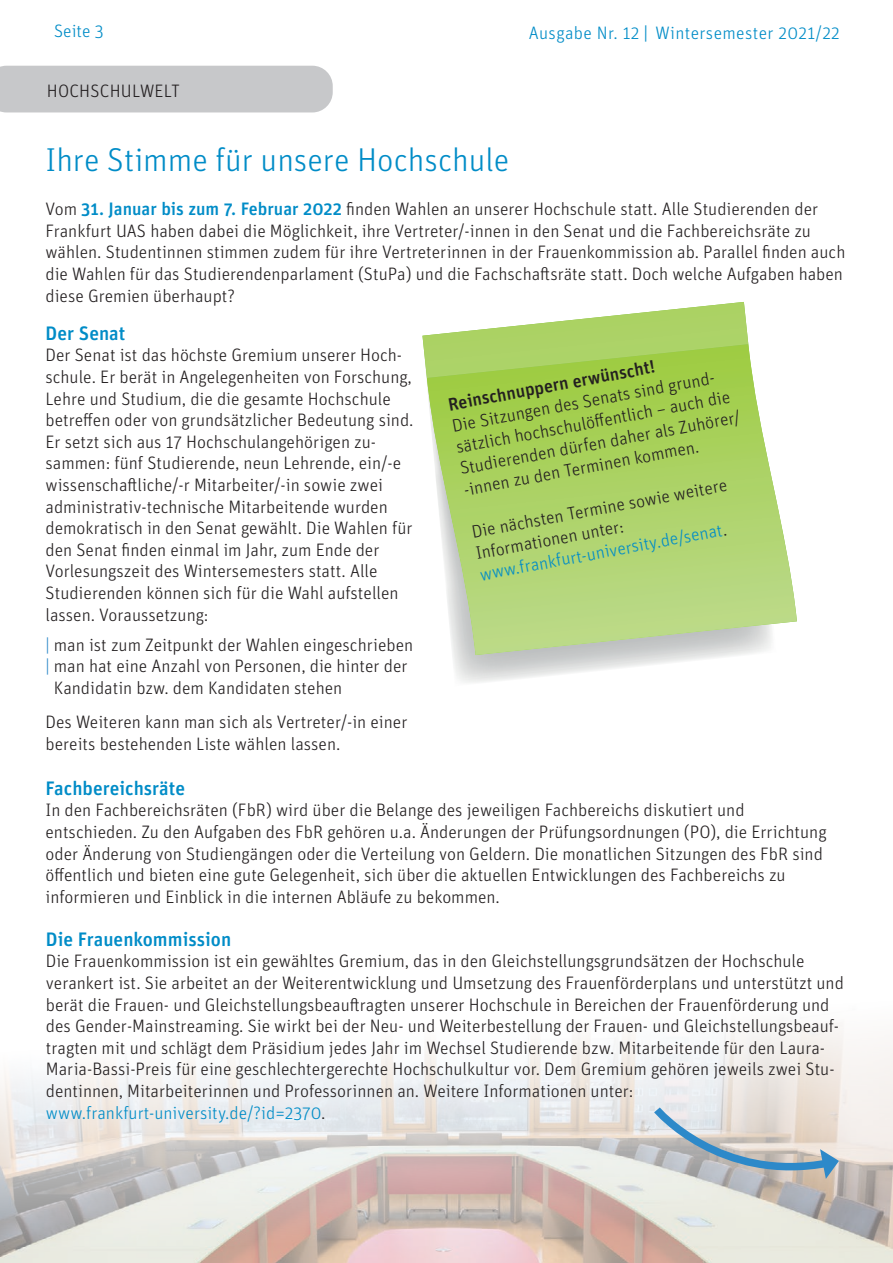
<style>
.page{position:relative;width:893px;height:1263px;background:#fff}
.page>*{position:absolute;margin:0;border:0;box-sizing:border-box;transform-origin:0 0}
.t1{font:300 33px "Unit Pro";color:#008cc7}
.t2{font:500 19.5px "Unit Pro";color:#008cc7}
.t3{font:300 18px/21.6px "Unit Pro";color:#231f20}
.t4{font:300 18px "Unit Pro";letter-spacing:.02em;color:#008cc7}
.t5{font:500 18px "Unit Pro";color:#231f20}
.s1{font-style:italic}
.s2{font-weight:500;color:#008cc7}
.s3{color:#2d89c9}
.s4{color:#008cc7}
</style>
<div class="page">
<img style="left:0;top:1023px;width:893px;height:240px">
<div style="left:0;top:66px;width:333px;height:46px;background:#c7c8ca"></div>
<svg style="left:426px;top:341px;width:371px;height:314px"></svg>
<svg style="left:422px;top:302px;width:326px;height:76px"></svg>
<svg style="left:649px;top:1102px;width:190px;height:82px"></svg>
<p class="t4" style="left:54px;top:19px;width:51px">Seite 3</p>
<p class="t4" style="left:529px;top:21px;width:312px">Ausgabe Nr. 12 <span class="s1">/</span>Wintersemester 2021/22</p>
<p class="t3" style="left:47px;top:80px;width:135px">HOCHSCHULWELT</p>
<h1 class="t1" style="left:45px;top:138px;width:465px">Ihre Stimme für unsere Hochschule</h1>
<p class="t3" style="left:45px;top:198px;width:801px">Vom <span class="s2">31. Januar bis zum 7. Februar 2022</span> finden Wahlen an unserer Hochschule statt. Alle Studierenden der Frankfurt UAS haben dabei die Möglichkeit, ihre Vertreter/-innen in den Senat und die Fachbereichsräte zu wählen. Studentinnen stimmen zudem für ihre Vertreterinnen in der Frauenkommission ab. Parallel finden auch die Wahlen für das Studierendenparlament (StuPa) und die Fachschaftsräte statt. Doch welche Aufgaben haben diese Gremien überhaupt?</p>
<p class="t2" style="left:45px;top:319px;width:81px">Der Senat</p>
<p class="t3" style="left:45px;top:344px;width:370px">Der Senat ist das höchste Gremium unserer Hoch&shy;schule. Er berät in Angelegenheiten von Forschung, Lehre und Studium, die die gesamte Hochschule betreffen oder von grundsätzlicher Bedeutung sind.<br>Er setzt sich aus 17 Hochschulangehörigen zu&shy;sammen: fünf Studierende, neun Lehrende, ein/-e wissenschaftliche/-r Mitarbeiter/-in sowie zwei administrativ-technische Mitarbeitende wurden demokratisch in den Senat gewählt. Die Wahlen für den Senat finden einmal im Jahr, zum Ende der Vorlesungszeit des Wintersemesters statt. Alle Studierenden können sich für die Wahl aufstellen lassen. Voraussetzung:</p>
<p class="t3" style="left:45px;top:633px;width:369px"><span class="s3">|</span> man ist zum Zeitpunkt der Wahlen eingeschrieben</p>
<p class="t3" style="left:45px;top:655px;width:363px"><span class="s3">|</span> man hat eine Anzahl von Personen, die hinter der</p>
<p class="t3" style="left:54px;top:676px;width:290px">Kandidatin bzw. dem Kandidaten stehen</p>
<p class="t3" style="left:45px;top:711px;width:363px">Des Weiteren kann man sich als Vertreter/-in einer bereits bestehenden Liste wählen lassen.</p>
<p class="t5" style="left:446px;top:391px;width:211px;rotate:-10deg">Reinschnuppern erwünscht!</p>
<p class="t3" style="left:450px;top:413px;width:286px;rotate:-10deg">Die Sitzungen des Senats sind grund&shy;sätzlich hochschulöff entlich – auch die Studierenden dürfen daher als Zuhörer/ -innen zu den Terminen kommen.</p>
<p class="t3" style="left:470px;top:520px;width:261px;rotate:-10deg">Die nächsten Termine sowie weitere<br>Informationen unter: <span class="s4">www.frankfurt-university.de/senat</span>.</p>
<p class="t2" style="left:45px;top:774px;width:141px">Fachbereichsräte</p>
<p class="t3" style="left:46px;top:799px;width:783px">In den Fachbereichsräten (FbR) wird über die Belange des jeweiligen Fachbereichs diskutiert und entschieden. Zu den Aufgaben des FbR gehören u.a. Änderungen der Prüfungsordnungen (PO), die Errichtung oder Änderung von Studiengängen oder die Verteilung von Geldern. Die monatlichen Sitzungen des FbR sind öffentlich und bieten eine gute Gelegenheit, sich über die aktuellen Entwicklungen des Fachbereichs zu informieren und Einblick in die internen Abläufe zu bekommen.</p>
<p class="t2" style="left:46px;top:925px;width:187px">Die Frauenkommission</p>
<p class="t3" style="left:46px;top:950px;width:799px">Die Frauenkommission ist ein gewähltes Gremium, das in den Gleichstellungsgrundsätzen der Hochschule verankert ist. Sie arbeitet an der Weiterentwicklung und Umsetzung des Frauenförderplans und unterstützt und berät die Frauen- und Gleichstellungsbeauftragten unserer Hochschule in Bereichen der Frauenförderung und des Gender-Mainstreaming. Sie wirkt bei der Neu- und Weiterbestellung der Frauen- und Gleichstellungsbeauf&shy;tragten mit und schlägt dem Präsidium jedes Jahr im Wechsel Studierende bzw. Mitarbeitende für den Laura-Maria-Bassi-Preis für eine geschlechtergerechte Hochschulkultur vor. Dem Gremium gehören jeweils zwei Stu&shy;dentinnen, Mitarbeiterinnen und Professorinnen an. Weitere Informationen unter: <span class="s4">www.frankfurt-university.de/?id=2370</span>.</p>
</div>
